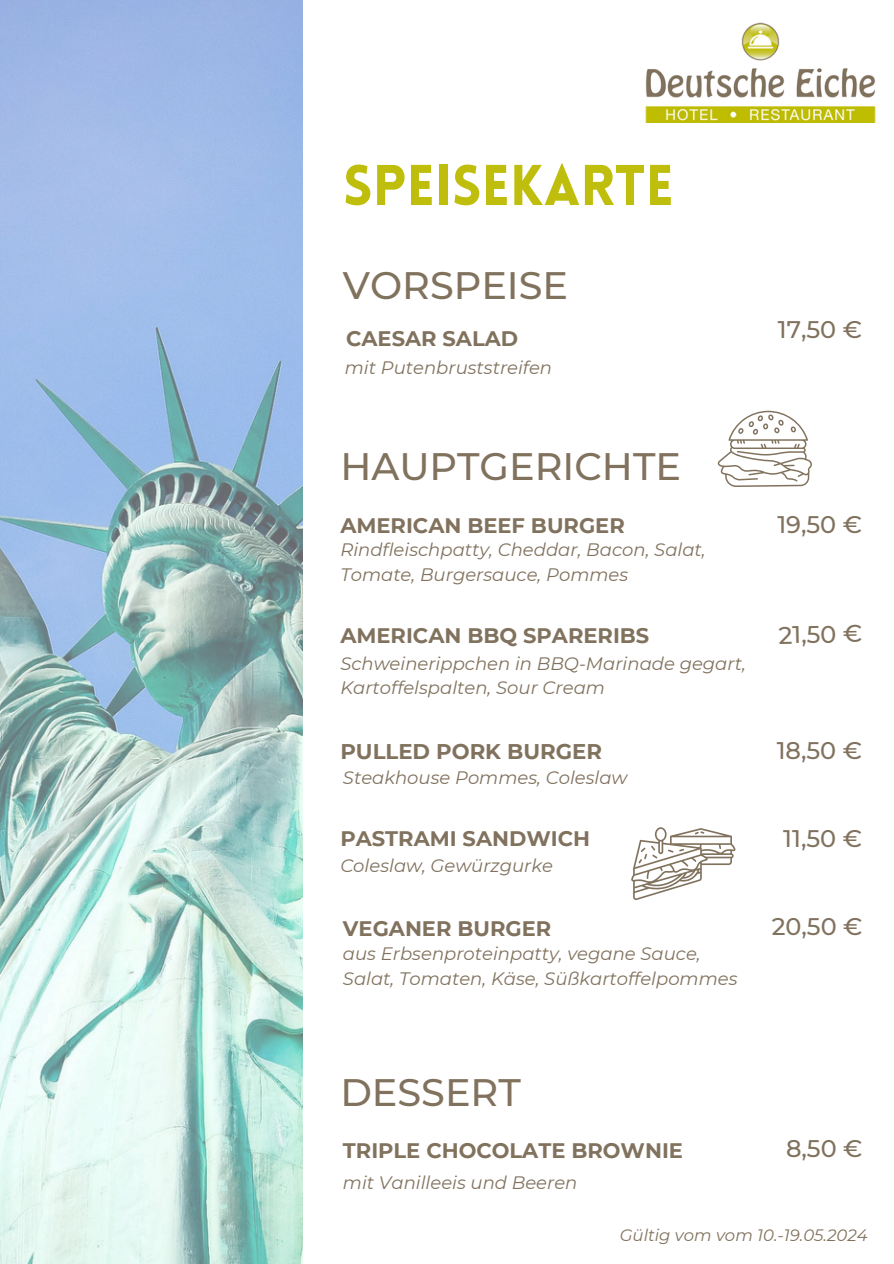
<style>
.page{position:relative;width:894px;height:1264px;background:#fff}
.page>*{position:absolute;margin:0;border:0;box-sizing:border-box;transform-origin:0 0}
.t1{font:900 56.1px "Lovelo";color:#c0be0c}
.t2{font:500 38.25px "Montserrat";color:#81725e}
.t3{font:500 24px "Montserrat";color:#81725e}
.t4{font:700 21.3px "Montserrat";color:#81725e}
.t5{font:700 21px "Montserrat";color:#81725e}
.t6{font:italic 18px/24.8px "Montserrat";color:#81725e}
.t7{font:italic 16.5px "Montserrat";color:#81725e}
</style>
<div class="page">
<img style="left:0;top:0;width:302px;height:1263px">
<img style="left:645px;top:22px;width:231px;height:101px">
<svg style="left:717px;top:411px;width:95px;height:76px"></svg>
<svg style="left:631px;top:827px;width:104px;height:73px"></svg>
<h1 class="t1" style="left:343px;top:163px;width:332px">SPEISEKARTE</h1>
<h2 class="t2" style="left:343px;top:262px;width:227px">VORSPEISE</h2>
<p class="t5" style="left:346px;top:326px;width:173px">CAESAR SALAD</p>
<h3 class="t6" style="left:344px;top:355px;width:209px">mit Putenbruststreifen</h3>
<h5 class="t3" style="left:777px;top:314px;width:86px">17,50 €</h5>
<h3 class="t2" style="left:340px;top:442px;width:342px">HAUPTGERICHTE</h3>
<p class="t5" style="left:340px;top:512px;width:286px">AMERICAN BEEF BURGER</p>
<h5 class="t6" style="left:340px;top:537px;width:367px">Rindfleischpatty, Cheddar, Bacon, Salat,<br>Tomate, Burgersauce, Pommes</h5>
<h5 class="t5" style="left:340px;top:622px;width:310px">AMERICAN BBQ SPARERIBS</h5>
<h2 class="t6" style="left:340px;top:651px;width:407px">Schweinerippchen in BBQ-Marinade gegart,<br>Kartoffelspalten, Sour Cream</h2>
<p class="t4" style="left:340px;top:738px;width:263px">PULLED PORK BURGER</p>
<p class="t6" style="left:343px;top:765px;width:286px">Steakhouse Pommes, Coleslaw</p>
<h3 class="t5" style="left:340px;top:826px;width:251px">PASTRAMI SANDWICH</h3>
<p class="t6" style="left:340px;top:853px;width:214px">Coleslaw, Gewürzgurke</p>
<p class="t5" style="left:343px;top:915px;width:210px">VEGANER BURGER</p>
<p class="t6" style="left:343px;top:941px;width:396px">aus Erbsenproteinpatty, vegane Sauce,<br>Salat, Tomaten, Käse, Süßkartoffelpommes</p>
<h3 class="t3" style="left:777px;top:510px;width:86px">19,50 €</h3>
<p class="t3" style="left:778px;top:620px;width:85px;rotate:-1deg">21,50 €</p>
<h4 class="t3" style="left:776px;top:735px;width:87px">18,50 €</h4>
<h5 class="t3" style="left:783px;top:823px;width:80px">11,50 €</h5>
<h4 class="t3" style="left:771px;top:912px;width:92px">20,50 €</h4>
<h5 class="t2" style="left:340px;top:1069px;width:182px">DESSERT</h5>
<h2 class="t5" style="left:343px;top:1137px;width:341px">TRIPLE CHOCOLATE BROWNIE</h2>
<h3 class="t6" style="left:343px;top:1170px;width:236px">mit Vanilleeis und Beeren</h3>
<h5 class="t3" style="left:785px;top:1133px;width:78px">8,50 €</h5>
<p class="t7" style="left:619px;top:1224px;width:249px">Gültig vom vom 10.-19.05.2024</p>
</div>
